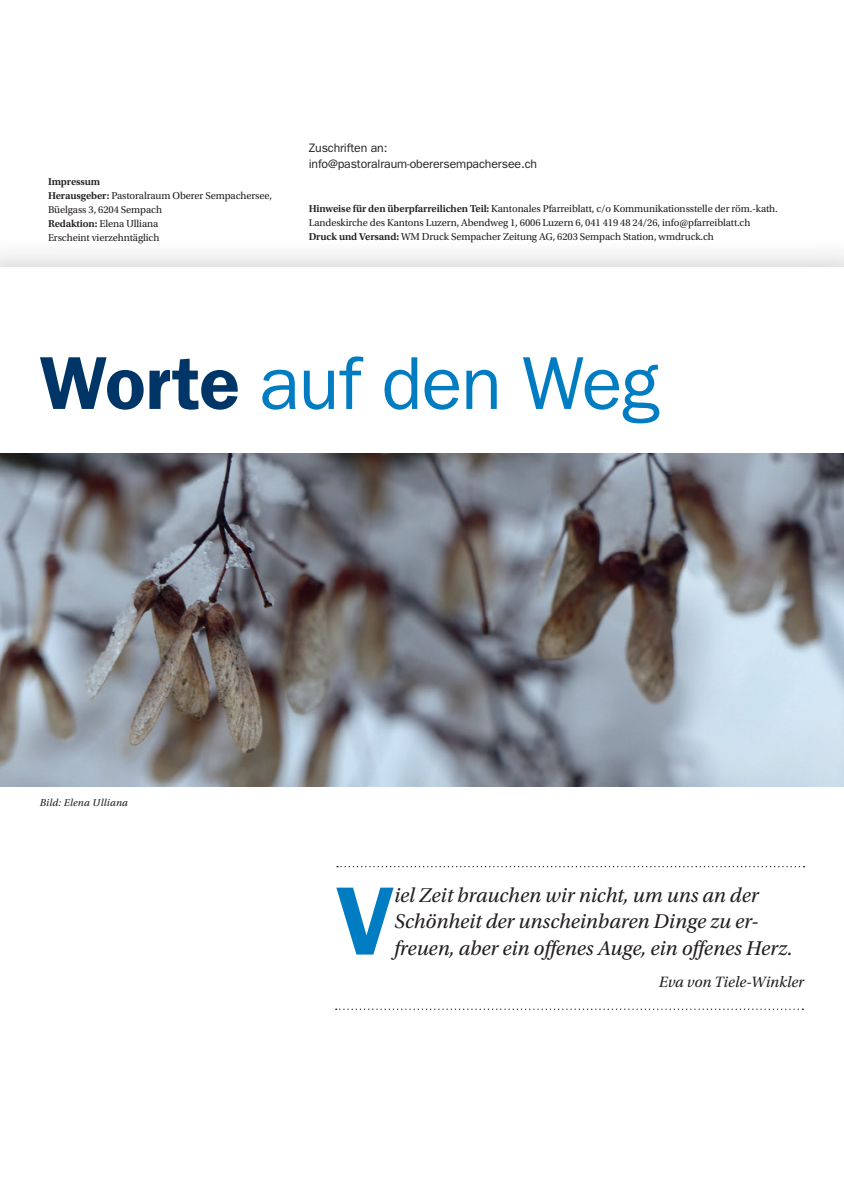
<style>
.page{position:relative;width:844px;height:1191px;background:#fff}
.page>*{position:absolute;margin:0;border:0;box-sizing:border-box;transform-origin:0 0}
.t1{font:600 97.48px "ITC Franklin Gothic Std";color:#007cc2}
.t2{font:75.25px "ITC Franklin Gothic Std";letter-spacing:-.01em;color:#007cc2}
.t3{font:italic 21px/26.2px "Utopia Std";color:#231f20}
.t4{font:italic 15.75px "Utopia Std";color:#231f20}
.t5{font:12.25px/15.8px "ITC Franklin Gothic Std";letter-spacing:-.01em;color:#231f20}
.t6{font:10.5px/14px "Utopia Std";letter-spacing:-.01em;color:#231f20}
.t7{font:italic 10.5px "Utopia Std";letter-spacing:.02em;color:#231f20}
.s1{font-weight:600}
.s2{font-weight:600;color:#003667}
</style>
<div class="page">
<div style="left:0;top:235px;width:843px;height:956px;background:#231f20;opacity:.2"></div>
<div style="left:0;top:268px;width:843px;height:923px;background:#fff"></div>
<img style="left:0;top:454px;width:843px;height:332px">
<svg style="left:337px;top:866px;width:467px;height:1px"></svg>
<svg style="left:335px;top:1008px;width:468px;height:2px"></svg>
<p class="t6" style="left:48px;top:174px;width:225px"><span class="s1">Impressum<br>Herausgeber:</span> Pastoralraum Oberer Sempachersee,<br>Büelgass 3, 6204 Sempach<br><span class="s1">Redaktion:</span> Elena Ulliana<br>Erscheint vierzehntäglich</p>
<p class="t5" style="left:308px;top:140px;width:230px">Zuschriften an: info@pastoralraum-oberersempachersee.ch</p>
<p class="t6" style="left:308px;top:202px;width:470px"><span class="s1">Hinweise für den überpfarreilichen Teil:</span> Kantonales Pfarreiblatt, c/o Kommunikationsstelle der röm.-kath.<br>Landeskirche des Kantons Luzern, Abendweg 1, 6006 Luzern 6, 041 419 48 24/26, info@pfarreiblatt.ch<br><span class="s1">Druck und Versand:</span> WM Druck Sempacher Zeitung AG, 6203 Sempach Station, wmdruck.ch</p>
<h2 class="t2" style="left:40px;top:340px;width:621px"><span class="s2">Worte</span> auf den Weg</h2>
<p class="t7" style="left:40px;top:797px;width:90px">Bild: Elena Ulliana</p>
<h3 class="t3" style="left:394px;top:882px;width:400px">iel Zeit brauchen wir nicht, um uns an der<br>Schönheit der unscheinbaren Dinge zu er&shy;freuen, aber ein offenes Auge, ein offenes Herz.</h3>
<h3 class="t4" style="left:658px;top:973px;width:147px">Eva von Tiele-Winkler</h3>
<h1 class="t1" style="left:335px;top:863px;width:60px">V</h1>
</div>
